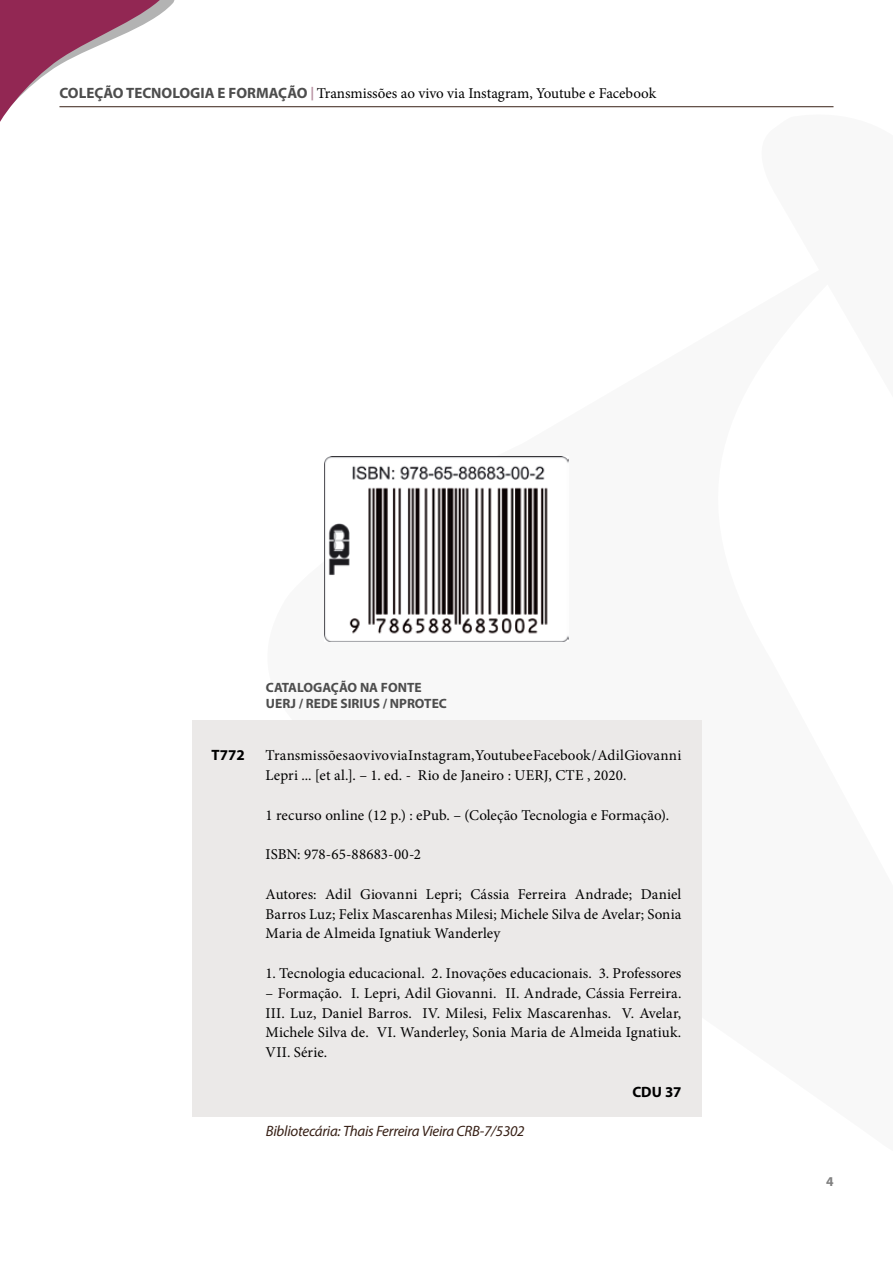
<style>
.page{position:relative;width:893px;height:1263px;background:#fff}
.page>*{position:absolute;margin:0;border:0;box-sizing:border-box;transform-origin:0 0}
.t1{font:15px/19.8px "Minion Pro";letter-spacing:.005em;color:#000;text-align:justify}
.t2{font:italic 15px "Myriad Pro";letter-spacing:-.02em;color:#382117}
.t3{font:700 15px "Myriad Pro";color:#000}
.t4{font:700 13.5px/16.2px "Myriad Pro";color:#4d4d4d}
.t5{font:700 13.5px "Myriad Pro";color:#808080}
.s1{font-family:"Myriad Pro";font-weight:700;color:#4d4d4d}
.s2{font-family:"Myriad Pro";font-weight:700;font-size:13.5px;color:#b892a2}
</style>
<div class="page">
<svg style="left:0;top:0;width:198px;height:122px"></svg>
<hr style="left:59px;top:106px;width:774px;height:1px;background:#382117">
<div style="left:192px;top:721px;width:509px;height:396px;background:#ebe9e8"></div>
<img style="left:324px;top:456px;width:245px;height:185px">
<p class="t1" style="left:59px;top:84px;width:598px"><span class="s1">COLEÇÃO TECNOLOGIA E FORMAÇÃO</span> <span class="s2">|</span> Transmissões ao vivo via Instagram, Youtube e Facebook</p>
<p class="t4" style="left:266px;top:678px;width:182px">CATALOGAÇÃO NA FONTE<br>UERJ / REDE SIRIUS / NPROTEC</p>
<p class="t3" style="left:212px;top:745px;width:35px">T772</p>
<p class="t1" style="left:266px;top:746px;width:417px">Transmissões ao vivo via Instagram, Youtube e Facebook / Adil Giovanni<br>Lepri ... [et al.]. – 1. ed. - Rio de Janeiro : UERJ, CTE , 2020.</p>
<p class="t1" style="left:266px;top:805px;width:405px">1 recurso online (12 p.) : ePub. – (Coleção Tecnologia e Formação).</p>
<p class="t1" style="left:266px;top:845px;width:157px">ISBN: 978-65-88683-00-2</p>
<p class="t1" style="left:266px;top:884px;width:417px">Autores: Adil Giovanni Lepri; Cássia Ferreira Andrade; Daniel Barros Luz; Felix Mascarenhas Milesi; Michele Silva de Avelar; Sonia Maria de Almeida Ignatiuk Wanderley</p>
<p class="t1" style="left:266px;top:963px;width:417px">1. Tecnologia educacional. 2. Inovações educacionais. 3. Professores</p>
<p class="t1" style="left:266px;top:983px;width:417px">– Formação. I. Lepri, Adil Giovanni. II. Andrade, Cássia Ferreira.<br>III. Luz, Daniel Barros. IV. Milesi, Felix Mascarenhas. V. Avelar, Michele Silva de. VI. Wanderley, Sonia Maria de Almeida Ignatiuk.<br>VII. Série.</p>
<p class="t3" style="left:632px;top:1082px;width:51px">CDU 37</p>
<p class="t2" style="left:266px;top:1122px;width:260px">Bibliotecária: Thais Ferreira Vieira CRB-7/5302</p>
<p class="t5" style="left:826px;top:1173px;width:9px">4</p>
</div>
